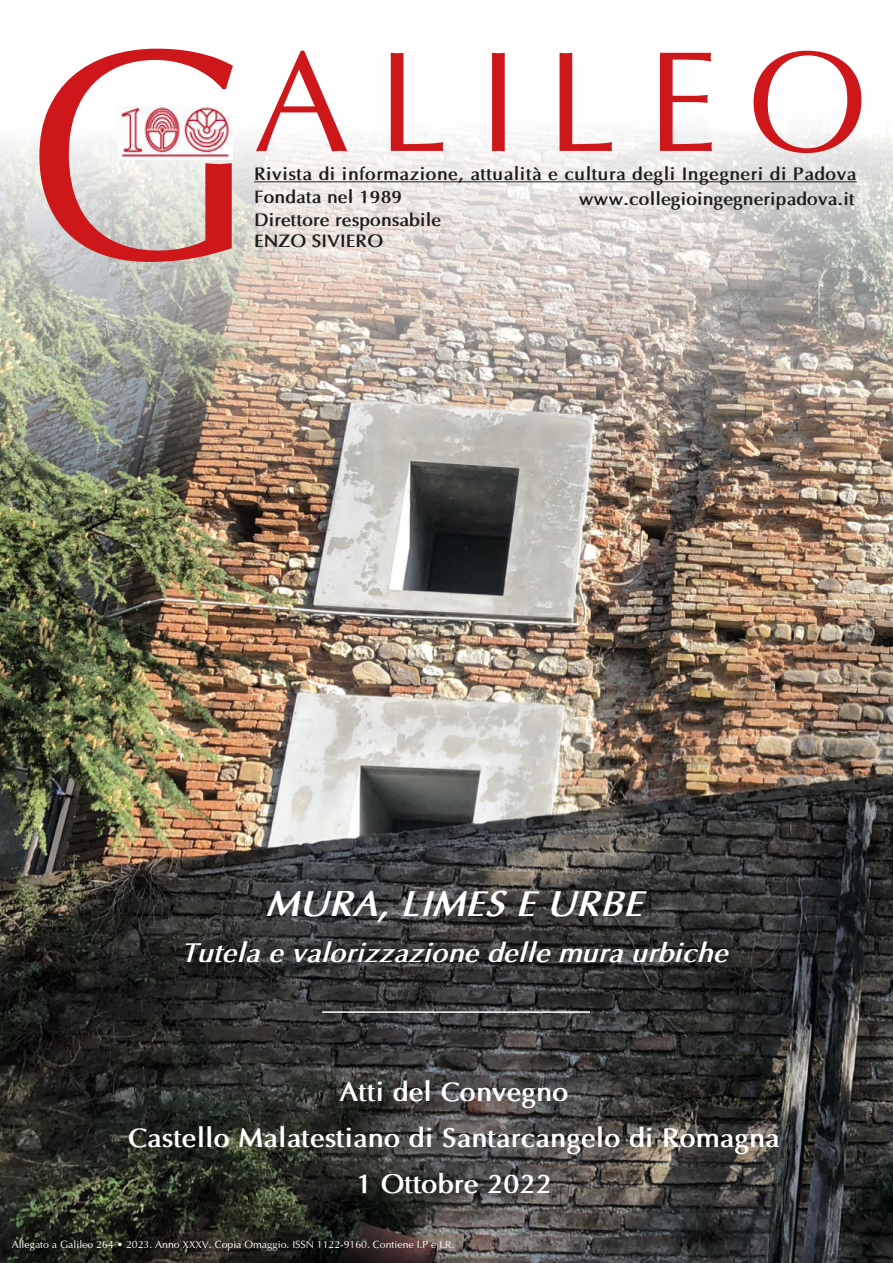
<style>
.page{position:relative;width:893px;height:1263px;background:#fff}
.page>*{position:absolute;margin:0;border:0;box-sizing:border-box;transform-origin:0 0}
.t1{font:144px "Optima";color:#cd171a}
.t2{font:italic 700 36px "Optima";color:#fff}
.t3{font:700 27px/46px "Optima";color:#fff;text-align:center}
.t4{font:italic 700 27px "Optima";color:#fff}
.t5{font:700 18px/21.6px "Optima";color:#1d1d1b}
.t6{font:700 18px "Optima";letter-spacing:.02em;color:#1d1d1b}
.t7{font:10.5px "Optima";color:#fff}
.s1{font-size:300px}
</style>
<div class="page">
<img style="left:0;top:107px;width:893px;height:1156px">
<hr style="left:254px;top:181px;width:603px;height:1px;background:#1d1d1b">
<hr style="left:322px;top:1011px;width:268px;height:2px;background:#fff">
<img style="left:118px;top:108px;width:115px;height:51px">
<svg style="left:443px;top:1230px;width:8px;height:10px"></svg>
<h1 class="t1" style="left:20px;top:22px;width:849px"><span class="s1">G</span>A L I L E O</h1>
<h3 class="t6" style="left:254px;top:164px;width:604px">Rivista di informazione, attualità e cultura degli Ingegneri di Padova</h3>
<h3 class="t5" style="left:254px;top:187px;width:150px">Fondata nel 1989</h3>
<h3 class="t5" style="left:579px;top:188px;width:277px">www.collegioingegneripadova.it</h3>
<h3 class="t5" style="left:254px;top:209px;width:189px">Direttore responsabile<br>ENZO SIVIERO</h3>
<h2 class="t2" style="left:266px;top:888px;width:378px">MURA, LIMES E URBE</h2>
<h3 class="t4" style="left:181px;top:941px;width:548px">Tutela e valorizzazione delle mura urbiche</h3>
<h3 class="t3" style="left:128px;top:1069px;width:653px">Atti del Convegno<br>Castello Malatestiano di Santarcangelo di Romagna<br>1 Ottobre 2022</h3>
<p class="t7" style="left:12px;top:1238px;width:444px">Allegato a Galileo 264 • 2023. Anno XXXV. Copia Omaggio. ISSN 1122-9160. Contiene I.P e I.R.</p>
</div>
